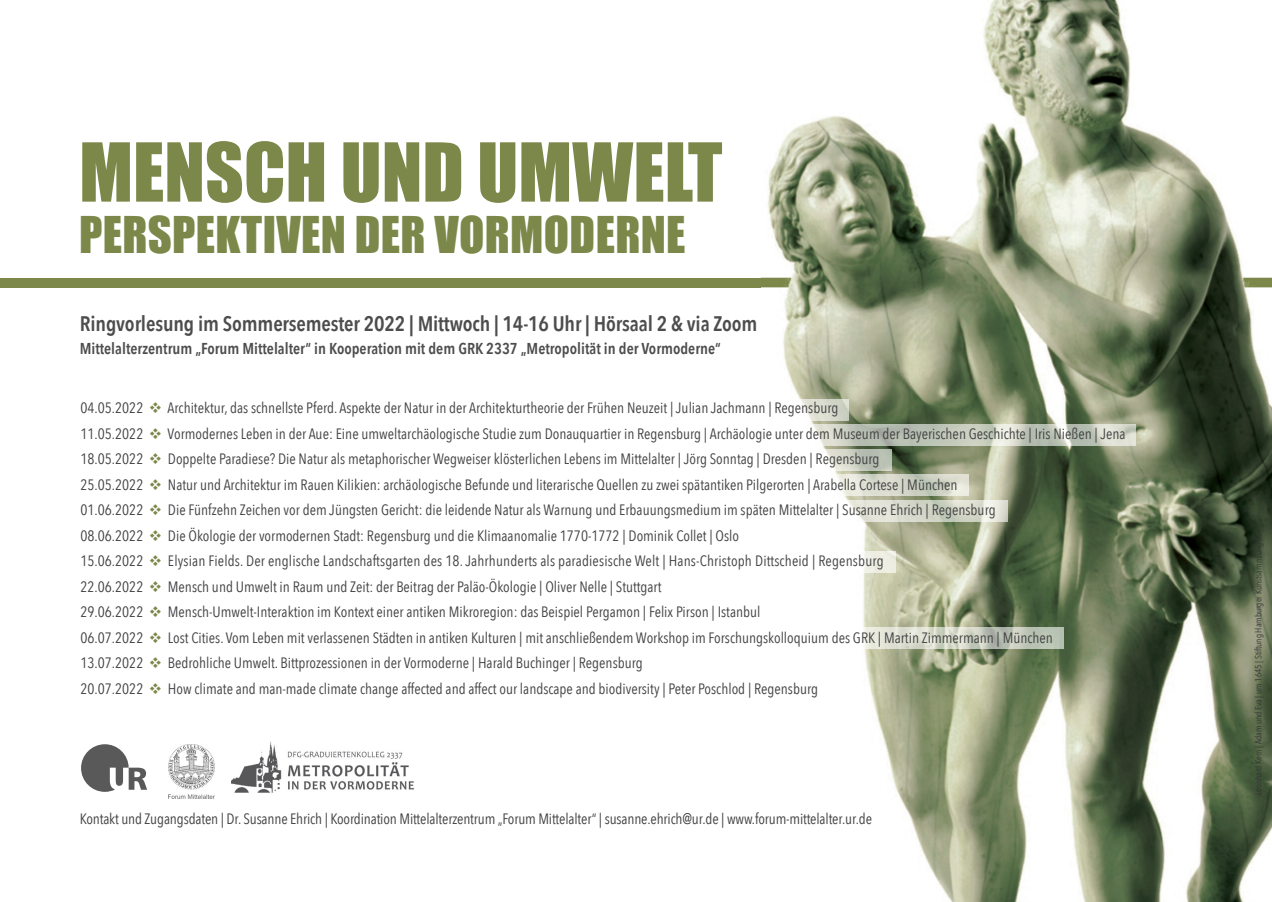
<style>
.page{position:relative;width:1272px;height:902px;background:#fff}
.page>*{position:absolute;margin:0;border:0;box-sizing:border-box;transform-origin:0 0}
.t1{font:75px "Impact";color:#7b8849}
.t2{font:46.5px "Impact";letter-spacing:.005em;color:#7b8849}
.t3{font:600 21px "Avenir Next Condensed";letter-spacing:-.005em;color:#4d4d4d}
.t4{font:600 15.75px "Avenir Next Condensed";color:#4d4d4d}
.t5{font:15px/25.5px "Avenir Next Condensed";color:#404040}
.t6{font:9px "Avenir Next Condensed";color:#333}
.s1{color:#7b8849}
</style>
<div class="page">
<div style="left:0;top:278px;width:1271px;height:9px;background:#7b8849"></div>
<img style="left:168px;top:744px;width:46px;height:54px">
<svg style="left:81px;top:744px;width:66px;height:47px"></svg>
<img style="left:761px;top:0;width:510px;height:901px">
<div style="left:7px;top:551px;width:888px;height:21px;background:#fff"></div>
<div style="left:7px;top:627px;width:1056px;height:22px;background:#fff;opacity:.6"></div>
<div style="left:7px;top:424px;width:1128px;height:21px;background:#fff;opacity:.6"></div>
<div style="left:12px;top:449px;width:879px;height:21px;background:#fff"></div>
<div style="left:7px;top:399px;width:841px;height:21px;background:#fff"></div>
<div style="left:7px;top:500px;width:1000px;height:21px;background:#fff;opacity:.6"></div>
<div style="left:7px;top:474px;width:961px;height:22px;background:#fff"></div>
<img style="left:231px;top:741px;width:183px;height:51px">
<h1 class="t1" style="left:79px;top:142px;width:644px">MENSCH UND UMWELT</h1>
<h2 class="t2" style="left:79px;top:216px;width:608px">PERSPEKTIVEN DER VORMODERNE</h2>
<h3 class="t3" style="left:80px;top:310px;width:679px">Ringvorlesung im Sommersemester 2022 | Mittwoch | 14-16 Uhr | Hörsaal 2 &amp; via Zoom</h3>
<p class="t4" style="left:80px;top:338px;width:642px">Mittelalterzentrum „Forum Mittelalter“ in Kooperation mit dem GRK 2337 „Metropolität in der Vormoderne“</p>
<p class="t5" style="left:80px;top:396px;width:1046px">04.05.2022 <span class="s1">❖</span> Architektur, das schnellste Pferd. Aspekte der Natur in der Architekturtheorie der Frühen Neuzeit | Julian Jachmann | Regensburg<br>11.05.2022 <span class="s1">❖</span> Vormodernes Leben in der Aue: Eine umweltarchäologische Studie zum Donauquartier in Regensburg | Archäologie unter dem Museum der Bayerischen Geschichte | Iris Nießen | Jena 18.05.2022 <span class="s1">❖</span> Doppelte Paradiese? Die Natur als metaphorischer Wegweiser klösterlichen Lebens im Mittelalter | Jörg Sonntag | Dresden | Regensburg<br>25.05.2022 <span class="s1">❖</span> Natur und Architektur im Rauen Kilikien: archäologische Befunde und literarische Quellen zu zwei spätantiken Pilgerorten | Arabella Cortese | München<br>01.06.2022 <span class="s1">❖</span> Die Fünfzehn Zeichen vor dem Jüngsten Gericht: die leidende Natur als Warnung und Erbauungsmedium im späten Mittelalter | Susanne Ehrich | Regensburg<br>08.06.2022 <span class="s1">❖</span> Die Ökologie der vormodernen Stadt: Regensburg und die Klimaanomalie 1770-1772 | Dominik Collet | Oslo<br>15.06.2022 <span class="s1">❖</span> Elysian Fields. Der englische Landschaftsgarten des 18. Jahrhunderts als paradiesische Welt | Hans-Christoph Dittscheid | Regensburg<br>22.06.2022 <span class="s1">❖</span> Mensch und Umwelt in Raum und Zeit: der Beitrag der Paläo-Ökologie | Oliver Nelle | Stuttgart<br>29.06.2022 <span class="s1">❖</span> Mensch-Umwelt-Interaktion im Kontext einer antiken Mikroregion: das Beispiel Pergamon | Felix Pirson | Istanbul<br>06.07.2022 <span class="s1">❖</span> Lost Cities. Vom Leben mit verlassenen Städten in antiken Kulturen | mit anschließendem Workshop im Forschungskolloquium des GRK | Martin Zimmermann | München<br>13.07.2022 <span class="s1">❖</span> Bedrohliche Umwelt. Bittprozessionen in der Vormoderne | Harald Buchinger | Regensburg<br>20.07.2022 <span class="s1">❖</span> How climate and man-made climate change affected and affect our landscape and biodiversity | Peter Poschlod | Regensburg</p>
<p class="t5" style="left:80px;top:806px;width:793px">Kontakt und Zugangsdaten | Dr. Susanne Ehrich | Koordination Mittelalterzentrum „Forum Mittelalter“ | susanne.ehrich@ur.de | www.forum-mittelalter.ur.de</p>
<p class="t6" style="left:1252px;top:795px;width:262px;rotate:-90deg">Leonhard Kern | Adam und Eva | um 1645 | Stiftung Hamburger Kunstsammlungen</p>
</div>
